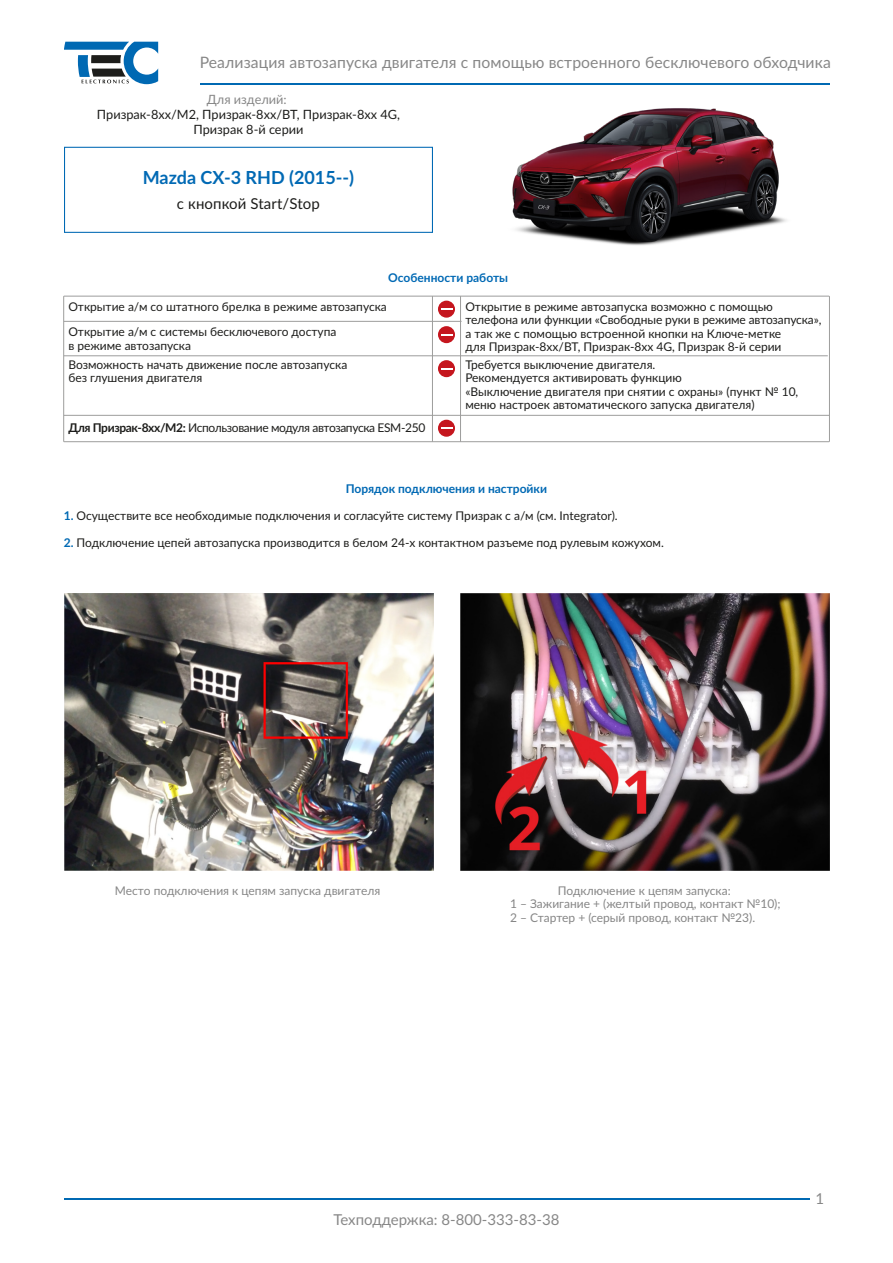
<style>
.page{position:relative;width:893px;height:1263px;background:#fff}
.page>*{position:absolute;margin:0;border:0;box-sizing:border-box;transform-origin:0 0}
.t1{font:700 18px "Lato";color:#0069b4}
.t2{font:15.75px "Lato";letter-spacing:.005em;color:#878787}
.t3{font:15px "Lato";color:#878787}
.t4{font:15px "Lato";letter-spacing:.005em;color:#1d1d1b}
.t5{font:12.75px/15.3px "Lato";color:#1d1d1b;text-align:center}
.t6{font:12.75px "Lato";color:#878787}
.t7{font:12px/13.5px "Lato";color:#1d1d1b}
.t8{font:12px/13.5px "Lato";color:#868686}
.t9{font:12px "Lato";letter-spacing:-.03em;color:#1d1d1b}
.t10{font:700 12px "Lato";color:#0069b4}
.t11{font:12px "Lato";color:#878787}
.s1{font-weight:700}
.s2{font-weight:700;color:#0069b3}
</style>
<div class="page">
<svg style="left:64px;top:42px;width:94px;height:42px"></svg>
<hr style="left:200px;top:83px;width:629px;height:1px;background:#0069b3">
<hr style="left:64px;top:1198px;width:745px;height:1px;background:#0069b3">
<img style="left:460px;top:593px;width:369px;height:277px">
<img style="left:64px;top:593px;width:369px;height:277px">
<div style="left:64px;top:147px;width:369px;height:86px;border:1px solid #0069b4"></div>
<hr style="left:64px;top:296px;width:765px;height:1px;background:#9d9d9c">
<hr style="left:64px;top:355px;width:764px;height:1px;background:#9d9d9c">
<hr style="left:64px;top:415px;width:765px;height:1px;background:#9d9d9c">
<hr style="left:63px;top:296px;width:1px;height:146px;background:#9d9d9c">
<hr style="left:432px;top:296px;width:1px;height:146px;background:#9d9d9c">
<hr style="left:460px;top:296px;width:1px;height:146px;background:#9d9d9c">
<hr style="left:829px;top:296px;width:1px;height:146px;background:#9d9d9c">
<hr style="left:64px;top:441px;width:765px;height:1px;background:#9d9d9c">
<hr style="left:64px;top:321px;width:398px;height:1px;background:#9d9d9c">
<div style="left:438px;top:360px;width:17px;height:17px;background:#c5161e;border-radius:50%"></div>
<svg style="left:441px;top:368px;width:11px;height:2px"></svg>
<div style="left:438px;top:420px;width:17px;height:17px;background:#c5161e;border-radius:50%"></div>
<svg style="left:441px;top:427px;width:11px;height:2px"></svg>
<div style="left:438px;top:326px;width:17px;height:17px;background:#c5161e;border-radius:50%"></div>
<svg style="left:441px;top:334px;width:11px;height:2px"></svg>
<div style="left:438px;top:301px;width:17px;height:17px;background:#c5161e;border-radius:50%"></div>
<svg style="left:441px;top:308px;width:11px;height:2px"></svg>
<img style="left:461px;top:84px;width:368px;height:162px">
<h2 class="t2" style="left:200px;top:51px;width:633px">Реализация автозапуска двигателя с помощью встроенного бесключевого обходчика</h2>
<p class="t6" style="left:207px;top:90px;width:81px">Для изделий:</p>
<p class="t5" style="left:97px;top:106px;width:305px">Призрак-8xx/М2, Призрак-8xx/BT, Призрак-8xx 4G,<br>Призрак 8-й серии</p>
<h1 class="t1" style="left:143px;top:165px;width:213px">Mazda CX-3 RHD (2015--)</h1>
<p class="t4" style="left:177px;top:193px;width:144px">с кнопкой Start/Stop</p>
<p class="t10" style="left:388px;top:269px;width:121px">Особенности работы</p>
<p class="t7" style="left:68px;top:299px;width:320px">Открытие а/м со штатного брелка в режиме автозапуска</p>
<p class="t7" style="left:68px;top:325px;width:270px">Открытие а/м с системы бесключевого доступа в режиме автозапуска</p>
<p class="t7" style="left:68px;top:357px;width:280px">Возможность начать движение после автозапуска без глушения двигателя</p>
<p class="t9" style="left:68px;top:419px;width:358px"><span class="s1">Для Призрак-8хх/М2:</span> Использование модуля автозапуска ESM-250</p>
<p class="t7" style="left:465px;top:299px;width:358px">Открытие в режиме автозапуска возможно с помощью телефона или функции «Свободные руки в режиме автозапуска», а так же с помощью встроенной кнопки на Ключе-метке<br>для Призрак-8xx/BT, Призрак-8xx 4G, Призрак 8-й серии</p>
<p class="t7" style="left:465px;top:357px;width:334px">Требуется выключение двигателя.<br>Рекомендуется активировать функцию<br>«Выключение двигателя при снятии с охраны» (пункт № 10, меню настроек автоматического запуска двигателя)</p>
<p class="t10" style="left:346px;top:479px;width:203px">Порядок подключения и настройки</p>
<p class="t7" style="left:64px;top:508px;width:555px"><span class="s2">1.</span> Осуществите все необходимые подключения и согласуйте систему Призрак с а/м (см. Integrator).</p>
<p class="t7" style="left:64px;top:535px;width:602px"><span class="s2">2.</span> Подключение цепей автозапуска производится в белом 24-х контактном разъеме под рулевым кожухом.</p>
<p class="t11" style="left:115px;top:882px;width:267px">Место подключения к цепям запуска двигателя</p>
<p class="t8" style="left:510px;top:883px;width:272px;text-indent:48px">Подключение к цепям запуска:<br>1 – Зажигание + (желтый провод, контакт №10);<br>2 – Стартер + (серый провод, контакт №23).</p>
<p class="t3" style="left:333px;top:1208px;width:228px">Техподдержка: 8-800-333-83-38</p>
<p class="t3" style="left:816px;top:1188px;width:10px">1</p>
</div>
